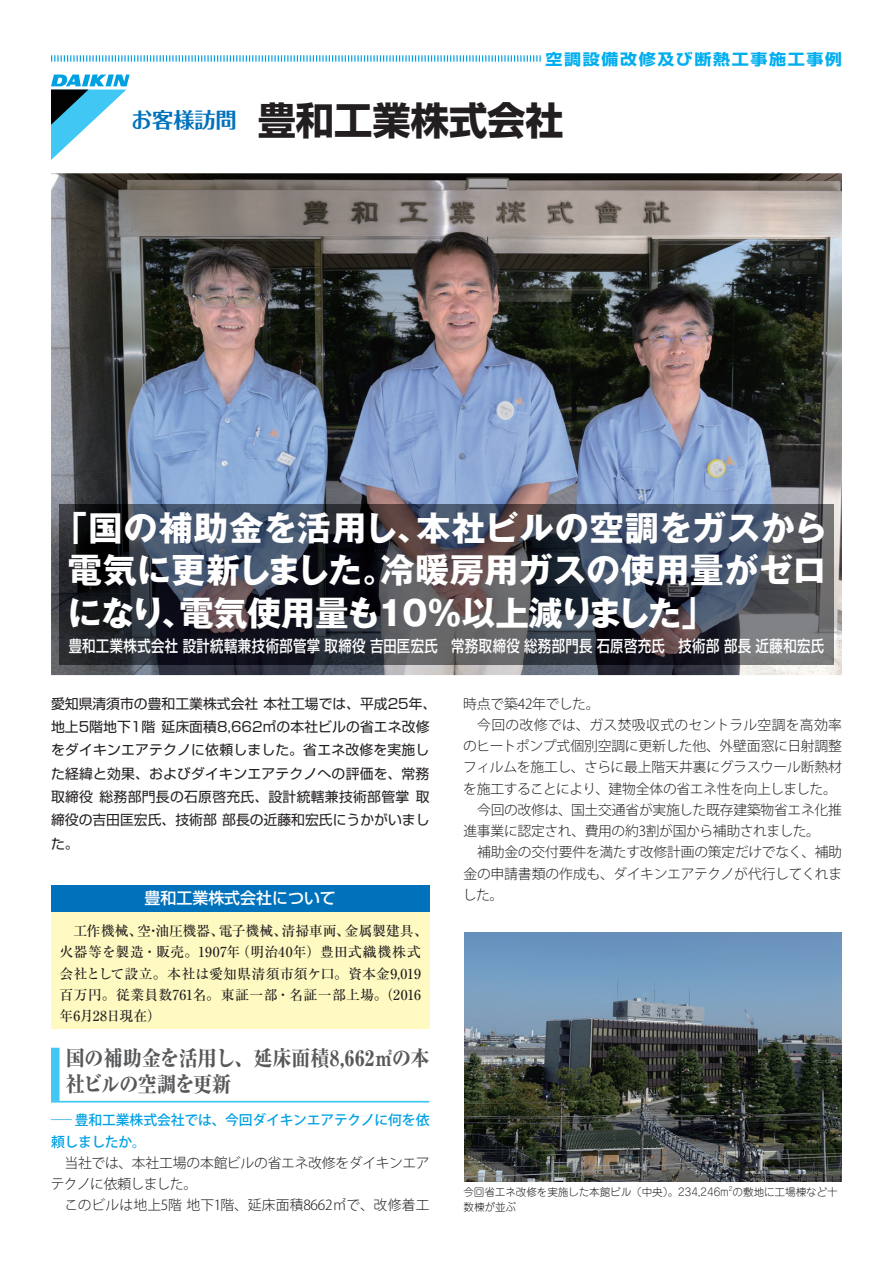
<style>
.page{position:relative;width:893px;height:1263px;background:#fff}
.page>*{position:absolute;margin:0;border:0;box-sizing:border-box;transform-origin:0 0}
.t1{font:700 38.25px "Shin Go Pr 6";color:#231f20}
.t2{font:700 34.05px/42.5px "Gothic MB101 Pr 6";letter-spacing:-.005em;color:#fff;text-align:justify}
.t3{font:800 21.3px/25.5px "Ryumin Pr 6";letter-spacing:-.02em;color:#57585a;scale:.9 1}
.t4{font:500 15.9px "Shin Go Pr 6";letter-spacing:.025em;color:#fff;scale:.84 1}
.t5{font:500 15.9px "Shin Go Pr 6";color:#fff}
.t6{font:700 15.3px "Shin Go Pr 6";letter-spacing:.095em;color:#00aeef;scale:1.11 1}
.t7{font:300 13.8px/21.3px "Koz Go Pro";letter-spacing:-.02em;color:#231f20}
.t8{font:13.8px/23.4px "Shin Go Pr 6";letter-spacing:.005em;color:#231f20}
.t9{font:500 13.8px/21.3px "Ryumin Pr 6";letter-spacing:.01em;color:#231f20}
.t10{font:500 13.8px/21.3px "Koz Go Pro";letter-spacing:-.015em;color:#00a1e3;scale:1.5 1}
.t11{font:300 13.8px "Koz Go Pro";color:#231f20}
.t12{font:300 13.8px "Koz Go Pro";letter-spacing:.025em;color:#231f20}
.t13{font:300 10.65px "Jun 101 Pro";letter-spacing:-.01em;color:#231f20}
.t14{font:300 6.15px "Jun 101 Pro";color:#231f20}
</style>
<div class="page">
<div style="left:51px;top:911px;width:378px;height:118px;background:#fffac1"></div>
<div style="left:51px;top:1048px;width:9px;height:53px;background:#40c7f4"></div>
<hr style="left:51px;top:1101px;width:378px;height:1px;background:#40c7f4">
<img style="left:51px;top:173px;width:791px;height:502px">
<img style="left:60px;top:505px;width:773px;height:160px">
<svg style="left:51px;top:74px;width:79px;height:86px"></svg>
<div style="left:51px;top:885px;width:378px;height:26px;background:#0072bc"></div>
<svg style="left:51px;top:55px;width:490px;height:7px"></svg>
<img style="left:465px;top:932px;width:377px;height:250px">
<p class="t6" style="left:546px;top:47px;width:269px">空調設備改修及び断熱工事施工事例</p>
<h1 class="t1" style="left:131px;top:90px;width:434px"><sup>お客様訪問</sup> 豊和工業株式会社</h1>
<h2 class="t2" style="left:68px;top:506px;width:761px;text-indent:-14px">「国の補助金を活用し、本社ビルの空調をガスから電気に更新しました。冷暖房用ガスの使用量がゼロになり、電気使用量も10％以上減りました」</h2>
<p class="t4" style="left:69px;top:633px;width:901px">豊和工業株式会社 設計統轄兼技術部管掌 取締役 吉田匡宏氏　常務取締役 総務部門長 石原啓充氏　技術部 部長 近藤和宏氏</p>
<p class="t8" style="left:51px;top:690px;width:387px">愛知県清須市の豊和工業株式会社 本社工場では、平成25年、地上5階地下1階 延床面積8,662㎡の本社ビルの省エネ改修をダイキンエアテクノに依頼しました。省エネ改修を実施した経緯と効果、およびダイキンエアテクノへの評価を、常務取締役 総務部門長の石原啓充氏、設計統轄兼技術部管掌 取締役の吉田匡宏氏、技術部 部長の近藤和宏氏にうかがいました。</p>
<p class="t5" style="left:145px;top:885px;width:193px">豊和工業株式会社について</p>
<p class="t9" style="left:60px;top:919px;width:370px;text-indent:14px">工作機械、空・油圧機器、電子機械、清掃車両、金属製建具、火器等を製造・販売。1907年（明治40年）豊田式織機株式会社として設立。本社は愛知県清須市須ケ口。資本金9,019百万円。従業員数761名。東証一部・名証一部上場。（2016年6月28日現在）</p>
<h3 class="t3" style="left:66px;top:1045px;width:405px">国の補助金を活用し、延床面積8,662㎡の本社ビルの空調を更新</h3>
<p class="t10" style="left:51px;top:1110px;width:254px">― 豊和工業株式会社では、今回ダイキンエアテクノに何を依頼しましたか。</p>
<p class="t7" style="left:51px;top:1152px;width:380px;text-indent:14px">当社では、本社工場の本館ビルの省エネ改修をダイキンエアテクノに依頼しました。</p>
<p class="t11" style="left:64px;top:1196px;width:367px">このビルは地上5階 地下1階、延床面積8662㎡で、改修着工</p>
<p class="t7" style="left:463px;top:693px;width:138px">時点で築42年でした。</p>
<p class="t12" style="left:477px;top:716px;width:366px">今回の改修では、ガス焚吸収式のセントラル空調を高効率</p>
<p class="t7" style="left:463px;top:735px;width:380px">のヒートポンプ式個別空調に更新した他、外壁面窓に日射調整</p>
<p class="t7" style="left:463px;top:757px;width:380px">フィルムを施工し、さらに最上階天井裏にグラスウール断熱材</p>
<p class="t7" style="left:463px;top:778px;width:375px">を施工することにより、建物全体の省エネ性を向上しました。</p>
<p class="t7" style="left:477px;top:799px;width:366px">今回の改修は、国土交通省が実施した既存建築物省エネ化推</p>
<p class="t7" style="left:463px;top:820px;width:358px">進事業に認定され、費用の約3割が国から補助されました。</p>
<p class="t7" style="left:477px;top:842px;width:366px">補助金の交付要件を満たす改修計画の策定だけでなく、補助</p>
<p class="t7" style="left:463px;top:863px;width:380px">金の申請書類の作成も、ダイキンエアテクノが代行してくれま</p>
<p class="t7" style="left:463px;top:884px;width:42px">した。</p>
<p class="t14" style="left:729px;top:1184px;width:5px">2</p>
<p class="t13" style="left:463px;top:1184px;width:376px">今回省エネ改修を実施した本館ビル（中央）。234,246m の敷地に工場棟など十</p>
<p class="t13" style="left:463px;top:1198px;width:54px">数棟が並ぶ</p>
</div>
